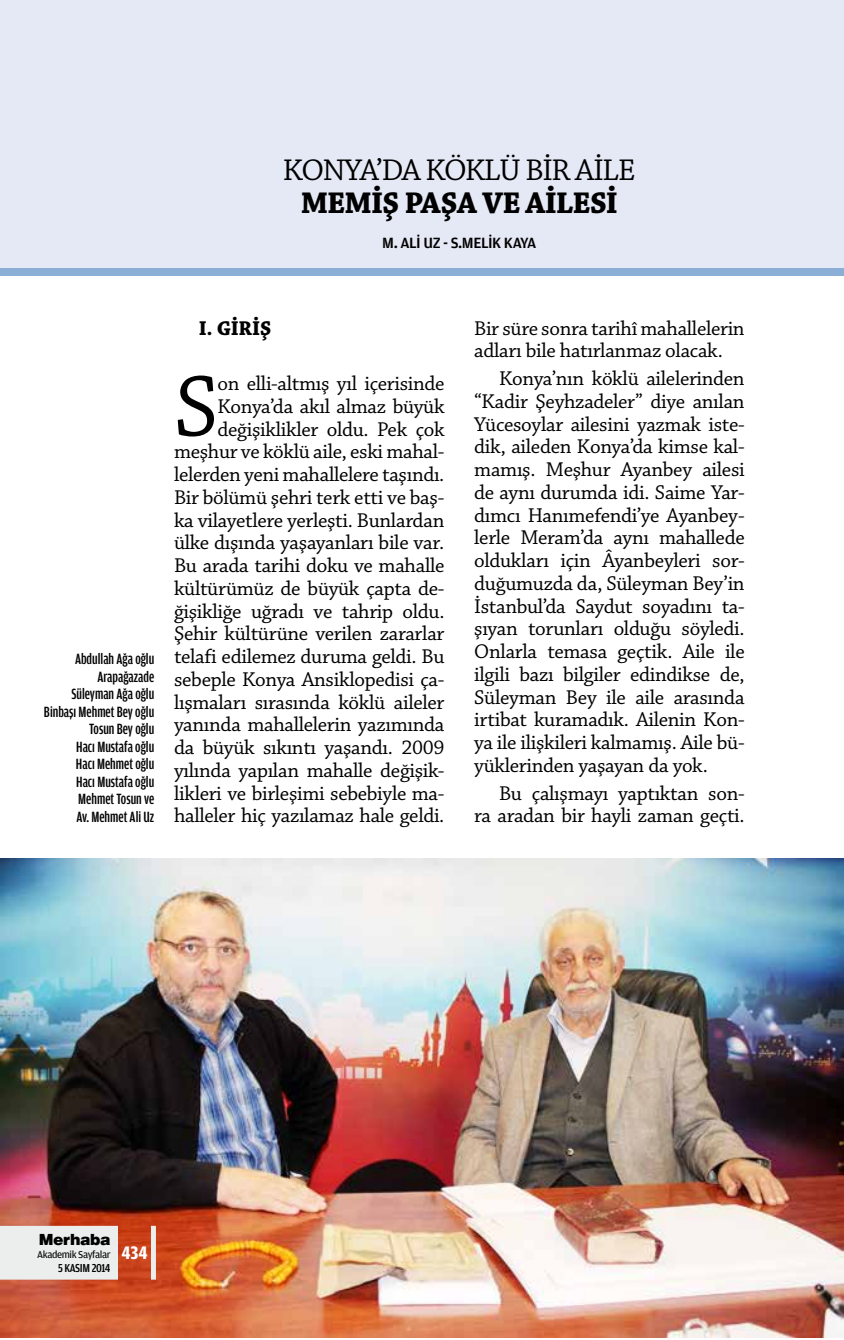
<style>
.page{position:relative;width:844px;height:1340px;background:#fff}
.page>*{position:absolute;margin:0;border:0;box-sizing:border-box;transform-origin:0 0}
.t1{font:91px "Chaparral Pro";color:#000}
.t2{font:31.5px "Chaparral Pro";letter-spacing:-.035em;color:#000}
.t3{font:700 31.5px "Chaparral Pro";letter-spacing:-.03em;color:#000}
.t4{font:21px/22.8px "Chaparral Pro";letter-spacing:-.015em;color:#000;text-align:right}
.t5{font:700 21px "Chaparral Pro";letter-spacing:-.005em;color:#000}
.t6{font:700 19.25px "Toprak Cond";color:#fff}
.t7{font:500 15.75px/17.5px "Toprak Comp";color:#000;text-align:right}
.t8{font:500 15.75px "Toprak";letter-spacing:-.03em;color:#000}
.t9{font:900 15.75px "Helvetica";letter-spacing:-.03em;color:#000}
.t10{font:500 12.25px "Toprak Cond";letter-spacing:-.03em;color:#000}
.t11{font:10.5px "Toprak";letter-spacing:-.04em;color:#000}
</style>
<div class="page">
<div style="left:0;top:0;width:843px;height:275px;background:#e5e9f5"></div>
<div style="left:0;top:268px;width:843px;height:7px;background:#8baed7"></div>
<img style="left:0;top:858px;width:843px;height:479px">
<svg style="left:0;top:1225px;width:156px;height:54px;background:#e3c5bc"></svg>
<h2 class="t2" style="left:283px;top:153px;width:354px">KONYA’DA KÖKLÜ BİR AİLE</h2>
<h2 class="t3" style="left:301px;top:185px;width:318px">MEMİŞ PAŞA VE AİLESİ</h2>
<p class="t8" style="left:382px;top:234px;width:156px">M. ALİ UZ - S.MELİK KAYA</p>
<p class="t7" style="left:44px;top:650px;width:112px">Abdullah Ağa oğlu<br>Arapağazade<br>Süleyman Ağa oğlu<br>Binbaşı Mehmet Bey oğlu<br>Tosun Bey oğlu<br>Hacı Mustafa oğlu<br>Hacı Mehmet oğlu<br>Hacı Mustafa oğlu<br>Mehmet Tosun ve<br>Av. Mehmet Ali Uz</p>
<p class="t5" style="left:199px;top:315px;width:74px">I. GİRİŞ</p>
<h1 class="t1" style="left:174px;top:356px;width:46px">S</h1>
<p class="t4" style="left:174px;top:373px;width:272px">on elli-altmış yıl içerisinde<br>Konya’da akıl almaz büyük değişiklikler oldu. Pek çok meşhur ve köklü aile, eski mahal&shy;lelerden yeni mahallelere taşındı.<br>Bir bölümü şehri terk etti ve baş&shy;ka vilayetlere yerleşti. Bunlardan ülke dışında yaşayanları bile var.<br>Bu arada tarihi doku ve mahalle kültürümüz de büyük çapta de&shy;ğişikliğe uğradı ve tahrip oldu.<br>Şehir kültürüne verilen zararlar telafi edilemez duruma geldi. Bu sebeple Konya Ansiklopedisi ça&shy;lışmaları sırasında köklü aileler yanında mahallelerin yazımında da büyük sıkıntı yaşandı. 2009 yılında yapılan mahalle değişik&shy;likleri ve birleşimi sebebiyle ma&shy;halleler hiç yazılamaz hale geldi.</p>
<p class="t4" style="left:474px;top:317px;width:272px;text-align:left">Bir süre sonra tarihî mahallelerin adları bile hatırlanmaz olacak.</p>
<p class="t4" style="left:474px;top:368px;width:272px;text-align:justify;text-indent:25px">Konya’nın köklü ailelerinden “Kadir Şeyhzadeler” diye anılan Yücesoylar ailesini yazmak iste&shy;dik, aileden Konya’da kimse kal&shy;mamış. Meşhur Ayanbey ailesi de aynı durumda idi. Saime Yar&shy;dımcı Hanımefendi’ye Ayanbey&shy;lerle Meram’da aynı mahallede oldukları için Âyanbeyleri sor&shy;duğumuzda da, Süleyman Bey’in İstanbul’da Saydut soyadını ta&shy;şıyan torunları olduğu söyledi.<br>Onlarla temasa geçtik. Aile ile ilgili bazı bilgiler edindikse de, Süleyman Bey ile aile arasında irtibat kuramadık. Ailenin Kon&shy;ya ile ilişkileri kalmamış. Aile bü&shy;yüklerinden yaşayan da yok.</p>
<p class="t4" style="left:474px;top:782px;width:272px">Bu çalışmayı yaptıktan son-<br>ra aradan bir hayli zaman geçti.</p>
<p class="t9" style="left:39px;top:1229px;width:73px">Merhaba</p>
<p class="t11" style="left:37px;top:1248px;width:75px">Akademik Sayfalar</p>
<p class="t10" style="left:58px;top:1261px;width:54px">5 KASIM 2014</p>
<p class="t6" style="left:121px;top:1242px;width:28px">434</p>
</div>
